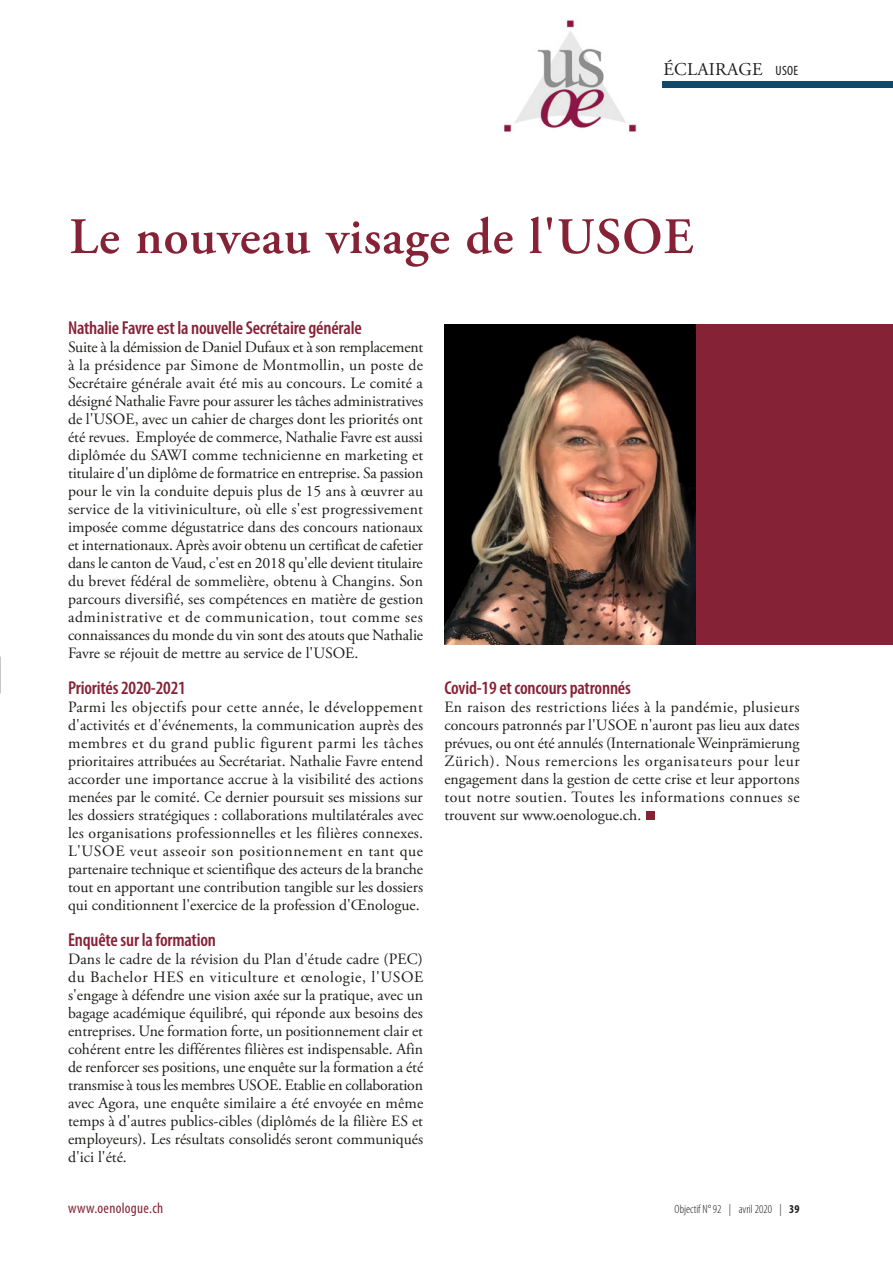
<style>
.page{position:relative;width:893px;height:1263px;background:#fff}
.page>*{position:absolute;margin:0;border:0;box-sizing:border-box;transform-origin:0 0}
.TITIR{font:600 51px "Adobe Garamond Pro";letter-spacing:.02em;color:#852236}
.Normal_e{font:600 condensed 18.75px "Myriad Pro";letter-spacing:-.01em;color:#852236}
.Normal_e-2{font:18px "Adobe Garamond Pro";letter-spacing:.015em;color:#1d1d1b}
.Normal_e-3{font:15.75px/18px "Adobe Garamond Pro";color:#1d1d1b;text-align:justify}
.Normal_e-4{font:condensed 15px "Myriad Pro";letter-spacing:.02em;color:#852236}
.Normal_e-5{font:300 condensed 12px "Myriad Pro";color:#1d1d1b}
.s1{font-family:"Myriad Pro";font-stretch:condensed;font-size:13.5px}
.s2{font-weight:700}
</style>
<div class="page">
<div style="left:663px;top:81px;width:230px;height:7px;background:#0f4a68"></div>
<img style="left:0;top:628px;width:1px;height:608px">
<hr style="left:0;top:1219px;width:1px;height:43px;background:#1d1d1b">
<div style="left:683px;top:324px;width:210px;height:320px;background:#852236"></div>
<img style="left:504px;top:20px;width:133px;height:112px">
<img style="left:444px;top:324px;width:251px;height:320px">
<div style="left:646px;top:811px;width:9px;height:8px;background:#852236"></div>
<p class="Normal_e-2" style="left:663px;top:58px;width:136px">ÉCLAIRAGE <span class="s1">USOE</span></p>
<p class="TITIR" style="left:69px;top:207px;width:625px">Le nouveau visage de l'USOE</p>
<p class="Normal_e" style="left:68px;top:316px;width:295px">Nathalie Favre est la nouvelle Secrétaire générale</p>
<p class="Normal_e-3" style="left:68px;top:339px;width:357px">Suite à la démission de Daniel Dufaux et à son remplacement à la présidence par Simone de Montmollin, un poste de Secrétaire générale avait été mis au concours. Le comité a désigné Nathalie Favre pour assurer les tâches administratives de l'USOE, avec un cahier de charges dont les priorités ont été revues. Employée de commerce, Nathalie Favre est aussi diplômée du SAWI comme technicienne en marketing et titulaire d'un diplôme de formatrice en entreprise. Sa passion pour le vin la conduite depuis plus de 15 ans à œuvrer au service de la vitiviniculture, où elle s'est progressivement imposée comme dégustatrice dans des concours nationaux et internationaux. Après avoir obtenu un certificat de cafetier dans le canton de Vaud, c'est en 2018 qu'elle devient titulaire du brevet fédéral de sommelière, obtenu à Changins. Son parcours diversifié, ses compétences en matière de gestion administrative et de communication, tout comme ses connaissances du monde du vin sont des atouts que Nathalie Favre se réjouit de mettre au service de l'USOE.</p>
<p class="Normal_e" style="left:68px;top:676px;width:119px">Priorités 2020-2021</p>
<p class="Normal_e-3" style="left:68px;top:699px;width:357px">Parmi les objectifs pour cette année, le développement d'activités et d'événements, la communication auprès des membres et du grand public figurent parmi les tâches prioritaires attribuées au Secrétariat. Nathalie Favre entend accorder une importance accrue à la visibilité des actions menées par le comité. Ce dernier poursuit ses missions sur les dossiers stratégiques : collaborations multilatérales avec les organisations professionnelles et les filières connexes.<br>L'USOE veut asseoir son positionnement en tant que partenaire technique et scientifique des acteurs de la branche tout en apportant une contribution tangible sur les dossiers qui conditionnent l'exercice de la profession d'Œnologue.</p>
<p class="Normal_e" style="left:68px;top:928px;width:150px">Enquête sur la formation</p>
<p class="Normal_e-3" style="left:68px;top:951px;width:357px">Dans le cadre de la révision du Plan d'étude cadre (PEC) du Bachelor HES en viticulture et œnologie, l'USOE s'engage à défendre une vision axée sur la pratique, avec un bagage académique équilibré, qui réponde aux besoins des entreprises. Une formation forte, un positionnement clair et cohérent entre les différentes filières est indispensable. Afin de renforcer ses positions, une enquête sur la formation a été transmise à tous les membres USOE. Etablie en collaboration avec Agora, une enquête similaire a été envoyée en même temps à d'autres publics-cibles (diplômés de la filière ES et employeurs). Les résultats consolidés seront communiqués d'ici l'été.</p>
<p class="Normal_e" style="left:444px;top:676px;width:188px">Covid-19 et concours patronnés</p>
<p class="Normal_e-3" style="left:444px;top:699px;width:357px">En raison des restrictions liées à la pandémie, plusieurs concours patronnés par l'USOE n'auront pas lieu aux dates prévues, ou ont été annulés (Internationale Weinprämierung Zürich). Nous remercions les organisateurs pour leur engagement dans la gestion de cette crise et leur apportons tout notre soutien. Toutes les informations connues se trouvent sur www.oenologue.ch.</p>
<p class="Normal_e-4" style="left:68px;top:1198px;width:97px">www.oenologue.ch</p>
<p class="Normal_e-5" style="left:675px;top:1202px;width:126px">Objectif N° 92 | avril 2020 | <span class="s2">39</span></p>
</div>
